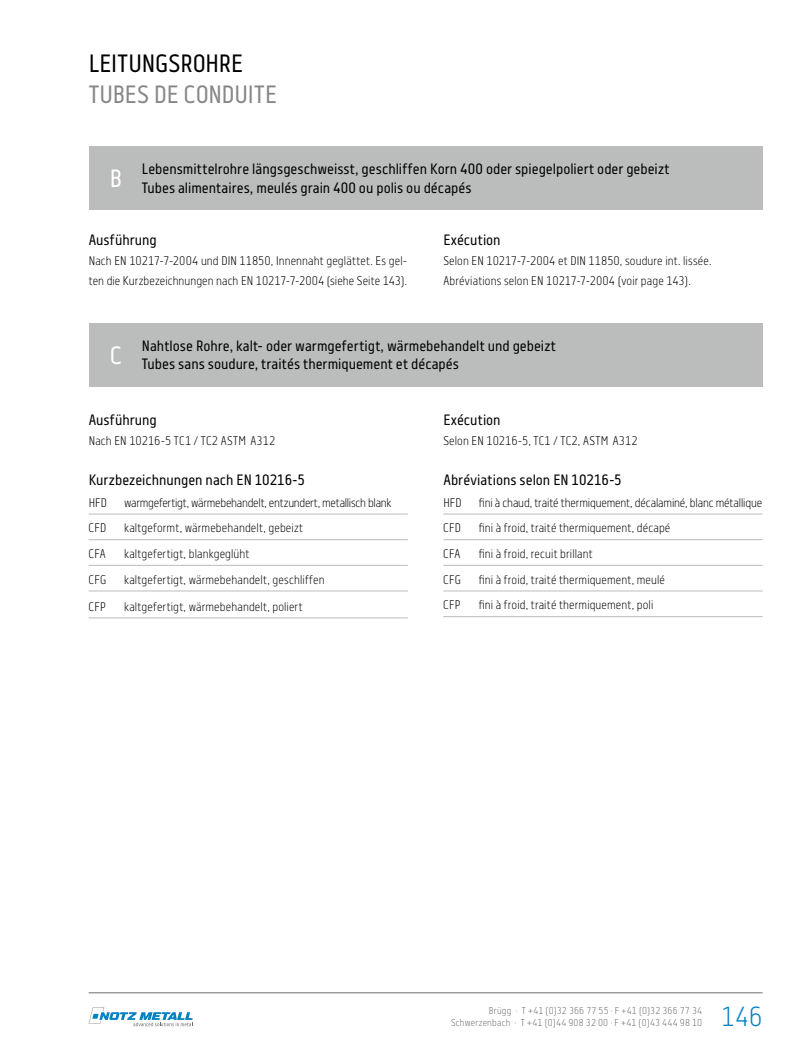
<style>
.page{position:relative;width:798px;height:1053px;background:#fff}
.page>*{position:absolute;margin:0;border:0;box-sizing:border-box;transform-origin:0 0}
.t1{font:300 27.5px "Centima";color:#0081c3}
.t2{font:25px "Centima";letter-spacing:-.005em;color:#868786}
.t3{font:25px "Centima";color:#000}
.t4{font:25px "Centima";color:#fff}
.t5{font:15px/18.5px "Centima";color:#000}
.t6{font:300 12.5px/20px "Centima";letter-spacing:.005em;color:#000}
.t7{font:300 12.5px "Centima";letter-spacing:-.015em;color:#000}
.t8{font:300 12.5px "Centima";letter-spacing:-.02em;color:#000}
.t9{font:300 10px/12px "Centima";letter-spacing:.015em;color:#6e6e6e;text-align:right}
</style>
<div class="page">
<hr style="left:89px;top:992px;width:673px;height:1px;background:#6e6e6e">
<svg style="left:89px;top:1007px;width:104px;height:19px"></svg>
<hr style="left:89px;top:514px;width:318px;height:1px;background:#bbbcbc">
<hr style="left:89px;top:539px;width:318px;height:1px;background:#bbbcbc">
<hr style="left:89px;top:565px;width:318px;height:1px;background:#bbbcbc">
<hr style="left:89px;top:590px;width:318px;height:1px;background:#bbbcbc">
<hr style="left:89px;top:617px;width:318px;height:1px;background:#bbbcbc">
<hr style="left:443px;top:514px;width:319px;height:1px;background:#bbbcbc">
<hr style="left:443px;top:539px;width:319px;height:1px;background:#bbbcbc">
<hr style="left:443px;top:565px;width:319px;height:1px;background:#bbbcbc">
<hr style="left:443px;top:590px;width:319px;height:1px;background:#bbbcbc">
<hr style="left:443px;top:616px;width:319px;height:1px;background:#bbbcbc">
<div style="left:89px;top:146px;width:673px;height:64px;background:#bbbcbc"></div>
<div style="left:89px;top:322px;width:673px;height:64px;background:#bbbcbc"></div>
<h2 class="t3" style="left:89px;top:49px;width:156px">LEITUNGSROHRE</h2>
<h2 class="t2" style="left:89px;top:80px;width:190px">TUBES DE CONDUITE</h2>
<h2 class="t4" style="left:110px;top:164px;width:14px">B</h2>
<p class="t5" style="left:142px;top:160px;width:529px">Lebensmittelrohre längsgeschweisst, geschliffen Korn 400 oder spiegelpoliert oder gebeizt<br>Tubes alimentaires, meulés grain 400 ou polis ou décapés</p>
<p class="t5" style="left:89px;top:230px;width:70px">Ausführung</p>
<p class="t6" style="left:89px;top:250px;width:320px">Nach EN 10217-7-2004 und DIN 11850, Innennaht geglättet. Es gel&shy;ten die Kurzbezeichnungen nach EN 10217-7-2004 (siehe Seite 143).</p>
<p class="t5" style="left:443px;top:230px;width:59px">Exécution</p>
<p class="t6" style="left:443px;top:250px;width:269px">Selon EN 10217-7-2004 et DIN 11850, soudure int. lissée.<br>Abréviations selon EN 10217-7-2004 (voir page 143).</p>
<h2 class="t4" style="left:110px;top:341px;width:13px">C</h2>
<p class="t5" style="left:142px;top:337px;width:415px">Nahtlose Rohre, kalt- oder warmgefertigt, wärmebehandelt und gebeizt<br>Tubes sans soudure, traités thermiquement et décapés</p>
<p class="t5" style="left:89px;top:410px;width:70px">Ausführung</p>
<p class="t6" style="left:89px;top:430px;width:188px">Nach EN 10216-5 TC1 / TC2 ASTM A312</p>
<p class="t5" style="left:89px;top:470px;width:218px">Kurzbezeichnungen nach EN 10216-5</p>
<p class="t6" style="left:89px;top:492px;width:20px">HFD</p>
<p class="t8" style="left:124px;top:495px;width:269px">warmgefertigt, wärmebehandelt, entzundert, metallisch blank</p>
<p class="t6" style="left:89px;top:518px;width:19px">CFD</p>
<p class="t6" style="left:124px;top:518px;width:180px">kaltgeformt, wärmebehandelt, gebeizt</p>
<p class="t6" style="left:89px;top:544px;width:19px">CFA</p>
<p class="t6" style="left:124px;top:544px;width:127px">kaltgefertigt, blankgeglüht</p>
<p class="t6" style="left:89px;top:569px;width:19px">CFG</p>
<p class="t6" style="left:124px;top:569px;width:202px">kaltgefertigt, wärmebehandelt, geschliffen</p>
<p class="t6" style="left:89px;top:596px;width:19px">CFP</p>
<p class="t6" style="left:124px;top:596px;width:180px">kaltgefertigt, wärmebehandelt, poliert</p>
<p class="t5" style="left:443px;top:410px;width:59px">Exécution</p>
<p class="t6" style="left:443px;top:430px;width:196px">Selon EN 10216-5, TC1 / TC2, ASTM A312</p>
<p class="t5" style="left:443px;top:470px;width:180px">Abréviations selon EN 10216-5</p>
<p class="t6" style="left:443px;top:492px;width:20px">HFD</p>
<p class="t7" style="left:478px;top:495px;width:285px">fini à chaud, traité thermiquement, décalaminé, blanc métallique</p>
<p class="t6" style="left:443px;top:518px;width:19px">CFD</p>
<p class="t6" style="left:478px;top:518px;width:193px">fini à froid, traité thermiquement, décapé</p>
<p class="t6" style="left:443px;top:544px;width:19px">CFA</p>
<p class="t6" style="left:478px;top:544px;width:115px">fini à froid, recuit brillant</p>
<p class="t6" style="left:443px;top:569px;width:19px">CFG</p>
<p class="t6" style="left:478px;top:569px;width:188px">fini à froid, traité thermiquement, meulé</p>
<p class="t6" style="left:443px;top:595px;width:19px">CFP</p>
<p class="t6" style="left:478px;top:595px;width:176px">fini à froid, traité thermiquement, poli</p>
<p class="t9" style="left:451px;top:1004px;width:252px">Brügg · T +41 (0)32 366 77 55 · F +41 (0)32 366 77 34<br>Schwerzenbach · T +41 (0)44 908 32 00 · F +41 (0)43 444 98 10</p>
<h1 class="t1" style="left:721px;top:1000px;width:43px">146</h1>
</div>
